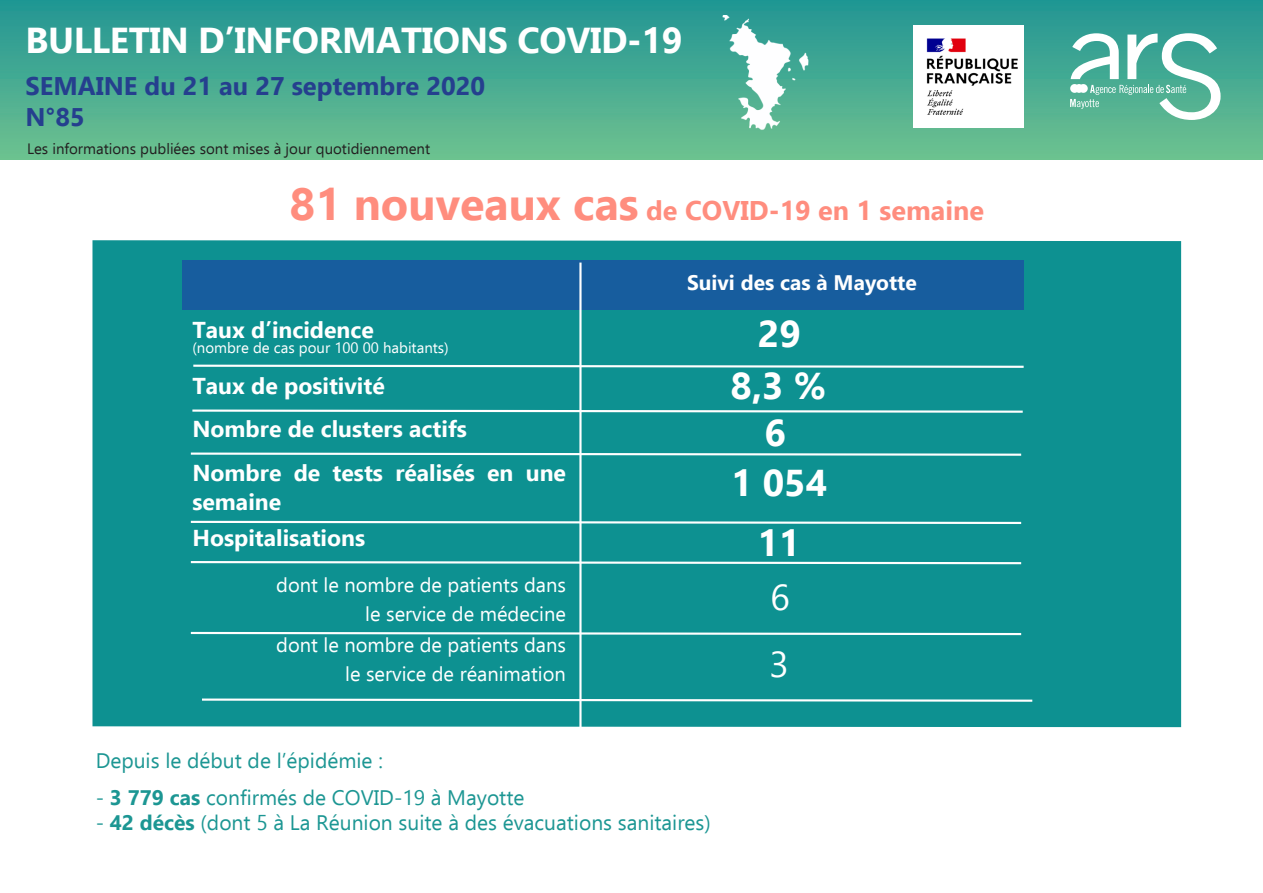
<style>
.page{position:relative;width:1263px;height:893px;background:#fff}
.page>*{position:absolute;margin:0;border:0;box-sizing:border-box;transform-origin:0 0}
.t1{font:700 37.35px "Ebrima";color:#fff}
.t2{font:700 36px "Ebrima";letter-spacing:-.01em;color:#fff}
.t3{font:36px "Ebrima";color:#fff}
.t4{font:700 27px "Ebrima";color:#ff8d7e}
.t5{font:700 25.5px "Ebrima";color:#253f8e}
.t6{font:700 22.95px/28.7px "Ebrima";color:#fff}
.t7{font:21px "Ebrima";color:#1c9693}
.t8{font:700 21px "Ebrima";color:#fff}
.t9{font:20.1px "Ebrima";color:#fff}
.t10{font:15px "Ebrima";color:#231f20}
.t11{font:15px "Ebrima";color:#fff}
.s1{font-size:45px}
.s2{font-weight:700}
</style>
<div class="page">
<div style="left:1px;top:0;width:1261px;height:160px;background:linear-gradient(to bottom,#219594,#6ec290)"></div>
<img style="left:719px;top:15px;width:94px;height:121px">
<svg style="left:1070px;top:33px;width:150px;height:87px"></svg>
<div style="left:92px;top:240px;width:1089px;height:487px;background:#0d9191"></div>
<div style="left:182px;top:260px;width:842px;height:50px;background:#175d9e"></div>
<svg style="left:191px;top:364px;width:835px;height:5px"></svg>
<hr style="left:579px;top:263px;width:2px;height:474px;background:#fff">
<img style="left:914px;top:26px;width:110px;height:102px">
<svg style="left:190px;top:408px;width:835px;height:6px"></svg>
<svg style="left:189px;top:451px;width:834px;height:6px"></svg>
<svg style="left:189px;top:520px;width:834px;height:5px"></svg>
<svg style="left:189px;top:560px;width:834px;height:5px"></svg>
<svg style="left:189px;top:631px;width:834px;height:5px"></svg>
<svg style="left:200px;top:697px;width:834px;height:6px"></svg>
<p class="t2" style="left:26px;top:14px;width:658px">BULLETIN D’INFORMATIONS COVID-19</p>
<p class="t5" style="left:26px;top:67px;width:461px">SEMAINE du 21 au 27 septembre 2020</p>
<p class="t5" style="left:26px;top:98px;width:61px">N°85</p>
<p class="t10" style="left:27px;top:138px;width:405px">Les informations publiées sont mises à jour quotidiennement</p>
<p class="t4" style="left:290px;top:191px;width:696px"><span class="s1">81 nouveaux cas</span> de COVID-19 en 1 semaine</p>
<p class="t6" style="left:192px;top:315px;width:183px">Taux d’incidence</p>
<p class="t11" style="left:192px;top:337px;width:258px">(nombre de cas pour 100 00 habitants)</p>
<p class="t6" style="left:192px;top:370px;width:194px">Taux de positivité</p>
<p class="t6" style="left:192px;top:414px;width:276px">Nombre de clusters actifs</p>
<p class="t6" style="left:192px;top:458px;width:375px">Nombre de tests réalisés en une semaine</p>
<p class="t6" style="left:192px;top:523px;width:174px">Hospitalisations</p>
<p class="t9" style="left:276px;top:571px;width:291px">dont le nombre de patients dans</p>
<p class="t9" style="left:365px;top:599px;width:202px">le service de médecine</p>
<p class="t9" style="left:276px;top:631px;width:291px">dont le nombre de patients dans</p>
<p class="t9" style="left:345px;top:659px;width:222px">le service de réanimation</p>
<p class="t8" style="left:687px;top:267px;width:231px">Suivi des cas à Mayotte</p>
<p class="t1" style="left:758px;top:306px;width:44px">29</p>
<p class="t1" style="left:730px;top:358px;width:97px">8,3 %</p>
<p class="t1" style="left:764px;top:405px;width:23px">6</p>
<p class="t1" style="left:731px;top:455px;width:98px">1 054</p>
<p class="t1" style="left:757px;top:515px;width:44px">11</p>
<p class="t3" style="left:770px;top:572px;width:21px">6</p>
<p class="t3" style="left:770px;top:638px;width:21px">3</p>
<p class="t7" style="left:96px;top:746px;width:289px">Depuis le début de l’épidémie :</p>
<p class="t7" style="left:96px;top:783px;width:430px">- <span class="s2">3 779 cas</span> confirmés de COVID-19 à Mayotte</p>
<p class="t7" style="left:96px;top:808px;width:617px">- <span class="s2">42 décès</span> (dont 5 à La Réunion suite à des évacuations sanitaires)</p>
</div>
